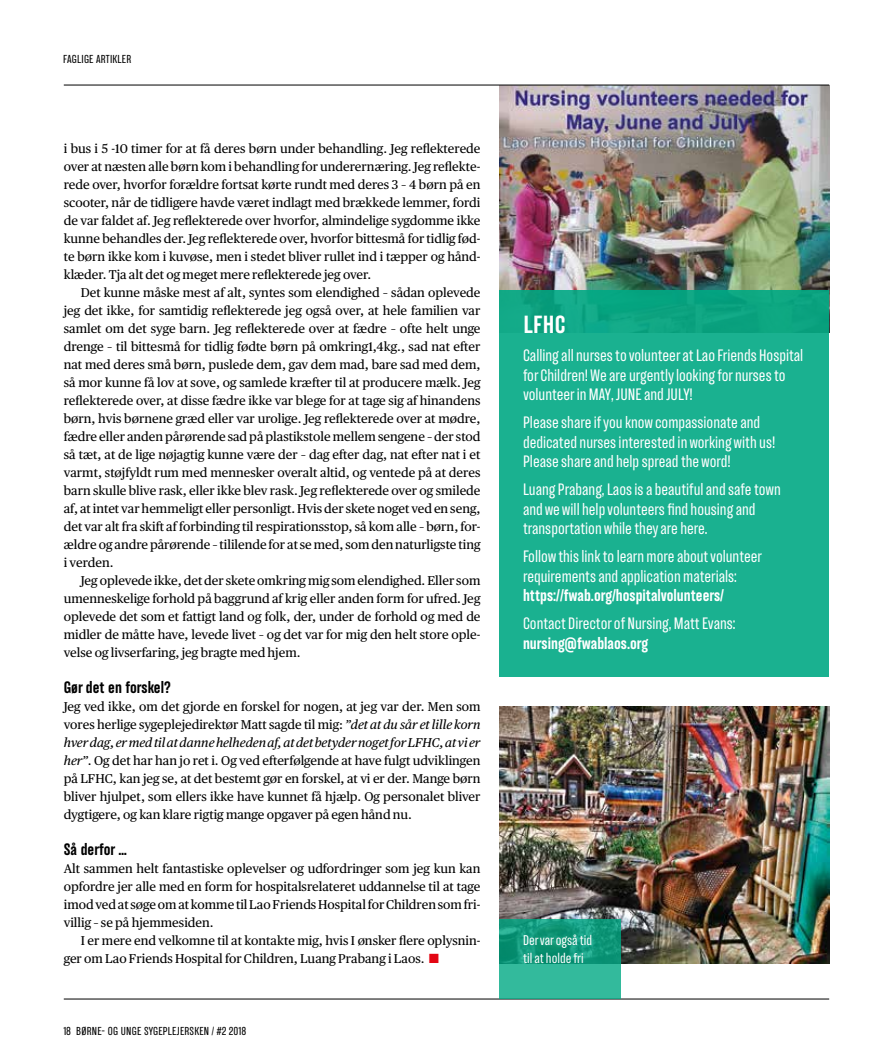
<style>
.page{position:relative;width:893px;height:1063px;background:#fff}
.page>*{position:absolute;margin:0;border:0;box-sizing:border-box;transform-origin:0 0}
.t1{font:700 22.5px "TT Backwards Sans";color:#fff}
.t2{font:15px/19.5px "TT Backwards Sans";color:#fff}
.t3{font:700 15px "TT Backwards Sans";color:#fff}
.t4{font:700 15px "TT Backwards Sans";color:#000}
.t5{font:12.75px/18px "Publico Text";color:#000;text-align:justify}
.t6{font:12.75px/18px "TT Backwards Sans";color:#fff}
.t7{font:10.5px "TT Backwards Sans";letter-spacing:.02em;color:#000}
.s1{font-style:italic}
</style>
<div class="page">
<hr style="left:64px;top:999px;width:765px;height:1px;background:#000">
<img style="left:500px;top:706px;width:329px;height:257px">
<img style="left:500px;top:86px;width:329px;height:204px">
<svg style="left:500px;top:290px;width:329px;height:387px;background:#18af8e"></svg>
<svg style="left:500px;top:919px;width:121px;height:80px;background:#1fa688"></svg>
<hr style="left:64px;top:85px;width:765px;height:1px;background:#000">
<p class="t7" style="left:63px;top:53px;width:70px">FAGLIGE ARTIKLER</p>
<p class="t5" style="left:64px;top:139px;width:418px">i bus i 5 -10 timer for at få deres børn under behandling. Jeg reflekterede over at næsten alle børn kom i behandling for underernæring. Jeg reflekte&shy;rede over, hvorfor forældre fortsat kørte rundt med deres 3 – 4 børn på en scooter, når de tidligere havde været indlagt med brækkede lemmer, fordi de var faldet af. Jeg reflekterede over hvorfor, almindelige sygdomme ikke kunne behandles der. Jeg reflekterede over, hvorfor bittesmå for tidlig fød&shy;te børn ikke kom i kuvøse, men i stedet bliver rullet ind i tæpper og hånd&shy;klæder. Tja alt det og meget mere reflekterede jeg over.</p>
<p class="t5" style="left:64px;top:283px;width:418px;text-indent:17px">Det kunne måske mest af alt, syntes som elendighed – sådan oplevede jeg det ikke, for samtidig reflekterede jeg også over, at hele familien var samlet om det syge barn. Jeg reflekterede over at fædre – ofte helt unge drenge – til bittesmå for tidlig fødte børn på omkring1,4kg., sad nat efter nat med deres små børn, puslede dem, gav dem mad, bare sad med dem, så mor kunne få lov at sove, og samlede kræfter til at producere mælk. Jeg reflekterede over, at disse fædre ikke var blege for at tage sig af hinandens børn, hvis børnene græd eller var urolige. Jeg reflekterede over at mødre, fædre eller anden pårørende sad på plastikstole mellem sengene – der stod så tæt, at de lige nøjagtig kunne være der – dag efter dag, nat efter nat i et varmt, støjfyldt rum med mennesker overalt altid, og ventede på at deres barn skulle blive rask, eller ikke blev rask. Jeg reflekterede over og smilede af, at intet var hemmeligt eller personligt. Hvis der skete noget ved en seng, det var alt fra skift af forbinding til respirationsstop, så kom alle – børn, for&shy;ældre og andre pårørende – tililende for at se med, som den naturligste ting i verden.</p>
<p class="t5" style="left:64px;top:571px;width:418px;text-indent:17px">Jeg oplevede ikke, det der skete omkring mig som elendighed. Eller som umenneskelige forhold på baggrund af krig eller anden form for ufred. Jeg oplevede det som et fattigt land og folk, der, under de forhold og med de midler de måtte have, levede livet – og det var for mig den helt store ople&shy;velse og livserfaring, jeg bragte med hjem.</p>
<p class="t4" style="left:64px;top:678px;width:108px">Gør det en forskel?</p>
<p class="t5" style="left:64px;top:697px;width:418px">Jeg ved ikke, om det gjorde en forskel for nogen, at jeg var der. Men som vores herlige sygeplejedirektør Matt sagde til mig: <span class="s1">”det at du sår et lille korn hver dag, er med til at danne helheden af, at det betyder noget for LFHC, at vi er her”</span>. Og det har han jo ret i. Og ved efterfølgende at have fulgt udviklingen på LFHC, kan jeg se, at det bestemt gør en forskel, at vi er der. Mange børn bliver hjulpet, som ellers ikke have kunnet få hjælp. Og personalet bliver dygtigere, og kan klare rigtig mange opgaver på egen hånd nu.</p>
<p class="t4" style="left:64px;top:840px;width:65px">Så derfor …</p>
<p class="t5" style="left:64px;top:859px;width:418px">Alt sammen helt fantastiske oplevelser og udfordringer som jeg kun kan opfordre jer alle med en form for hospitalsrelateret uddannelse til at tage imod ved at søge om at komme til Lao Friends Hospital for Children som fri&shy;villig – se på hjemmesiden.</p>
<p class="t5" style="left:64px;top:931px;width:418px;text-indent:17px">I er mere end velkomne til at kontakte mig, hvis I ønsker flere oplysnin&shy;ger om Lao Friends Hospital for Children, Luang Prabang i Laos.</p>
<p class="t7" style="left:63px;top:1025px;width:184px">18 BØRNE- OG UNGE SYGEPLEJERSKEN / #2 2018</p>
<h1 class="t1" style="left:523px;top:310px;width:44px">LFHC</h1>
<p class="t2" style="left:523px;top:346px;width:282px">Calling all nurses to volunteer at Lao Friends Hospital for Children! We are urgently looking for nurses to volunteer in MAY, JUNE and JULY!</p>
<p class="t2" style="left:523px;top:413px;width:254px">Please share if you know compassionate and dedicated nurses interested in working with us!<br>Please share and help spread the word!</p>
<p class="t2" style="left:523px;top:480px;width:259px">Luang Prabang, Laos is a beautiful and safe town and we will help volunteers find housing and transportation while they are here.</p>
<p class="t2" style="left:523px;top:547px;width:241px">Follow this link to learn more about volunteer requirements and application materials:</p>
<p class="t3" style="left:523px;top:586px;width:203px">https://fwab.org/hospitalvolunteers/</p>
<p class="t2" style="left:523px;top:614px;width:214px">Contact Director of Nursing, Matt Evans:</p>
<p class="t3" style="left:523px;top:634px;width:127px">nursing@fwablaos.org</p>
<p class="t6" style="left:523px;top:932px;width:70px">Der var også tid til at holde fri</p>
</div>
